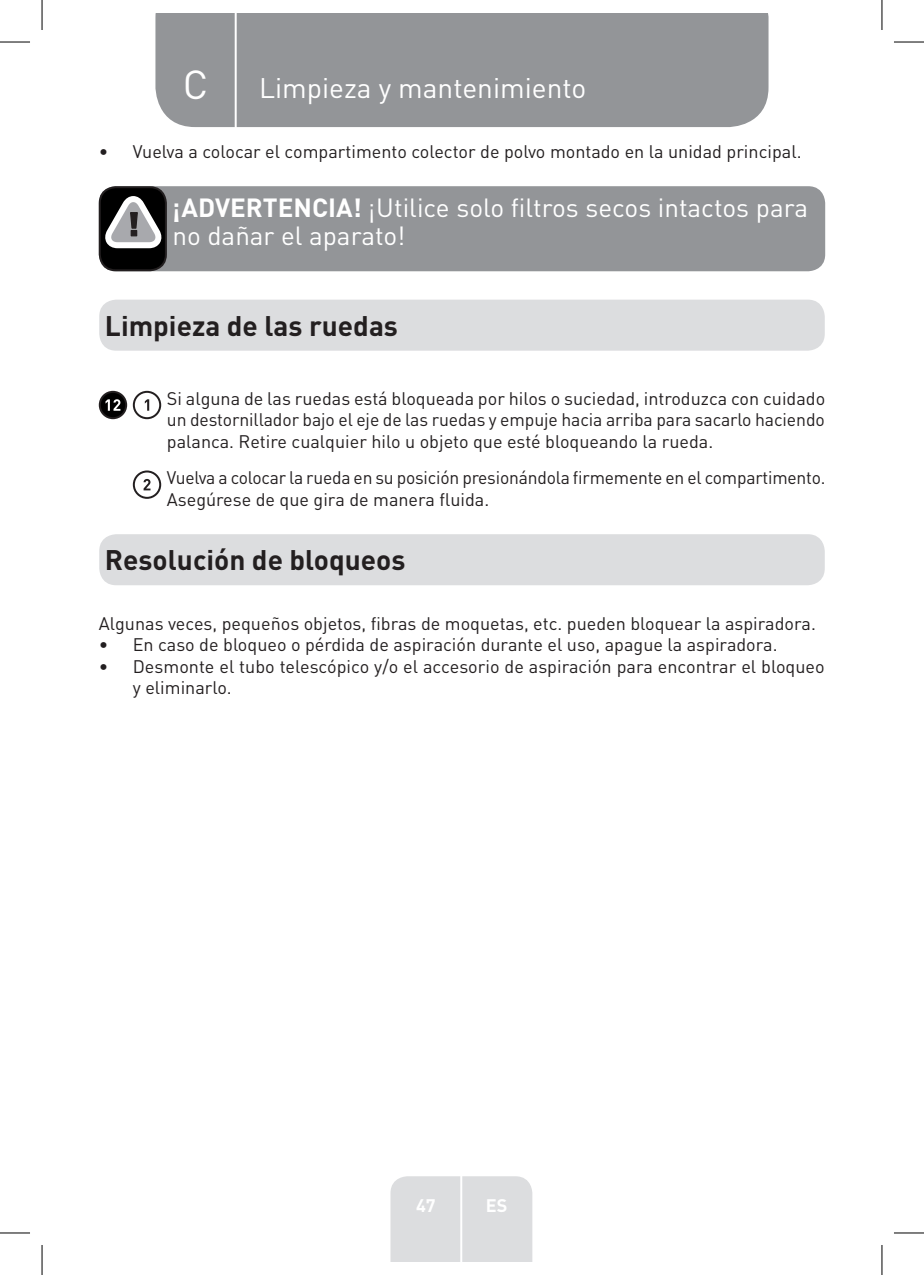
<style>
.page{position:relative;width:924px;height:1275px;background:#fff}
.page>*{position:absolute;margin:0;border:0;box-sizing:border-box;transform-origin:0 0}
.t1{font:40px "DIN Pro";color:#fff}
.Headline-01{font:700 28px "DIN Pro";color:#231f20}
.TitreGauche__gabarit{font:28px "DIN Pro";color:#fff}
.Large_Text__3_2_mm{font:26px/28px "DIN Pro";color:#fff}
.Body{font:18px/21.6px "DIN Pro";color:#231f20}
.t2{font:700 18px "DIN Pro";color:#fff}
.s1{font-weight:700}
</style>
<div class="page">
<div style="left:155px;top:14px;width:613px;height:113px;background:#939598"></div>
<div style="left:390px;top:1176px;width:142px;height:85px;background:#dcdddf"></div>
<hr style="left:460px;top:1153px;width:2px;height:108px;background:#fff">
<hr style="left:234px;top:14px;width:2px;height:116px;background:#fff">
<div style="left:99px;top:186px;width:725px;height:85px;background:#939598;border-radius:17px"></div>
<div style="left:100px;top:187px;width:66px;height:83px;background:#000;border-radius:16px"></div>
<div style="left:99px;top:186px;width:68px;height:85px;border:2px solid #231f20;border-radius:16px"></div>
<svg style="left:105px;top:196px;width:57px;height:52px"></svg>
<div style="left:99px;top:300px;width:725px;height:51px;background:#dcdddf;border-radius:17px"></div>
<div style="left:100px;top:392px;width:26px;height:26px;background:#000;border-radius:50%"></div>
<div style="left:99px;top:391px;width:28px;height:28px;border:2px solid #231f20;border-radius:50%"></div>
<svg style="left:105px;top:399px;width:15px;height:12px"></svg>
<div style="left:133px;top:391px;width:28px;height:28px;border:2px solid #231f20;border-radius:50%"></div>
<svg style="left:145px;top:399px;width:4px;height:12px"></svg>
<svg style="left:134px;top:471px;width:26px;height:27px"></svg>
<div style="left:133px;top:470px;width:28px;height:29px;border:2px solid #231f20;border-radius:50%"></div>
<svg style="left:143px;top:479px;width:7px;height:11px"></svg>
<div style="left:99px;top:534px;width:725px;height:51px;background:#dcdddf;border-radius:17px"></div>
<hr style="left:0;top:42px;width:30px;height:1px;background:#000">
<hr style="left:893px;top:42px;width:30px;height:1px;background:#000">
<hr style="left:0;top:1232px;width:30px;height:1px;background:#000">
<hr style="left:893px;top:1232px;width:30px;height:1px;background:#000">
<hr style="left:42px;top:0;width:1px;height:30px;background:#000">
<hr style="left:42px;top:1245px;width:1px;height:30px;background:#000">
<hr style="left:881px;top:0;width:1px;height:30px;background:#000">
<hr style="left:881px;top:1245px;width:1px;height:30px;background:#000">
<p class="t1" style="left:183px;top:57px;width:27px">C</p>
<p class="TitreGauche__gabarit" style="left:259px;top:69px;width:328px">Limpieza y mantenimiento</p>
<p class="Body" style="left:99px;top:140px;width:704px">• Vuelva a colocar el compartimento colector de polvo montado en la unidad principal.</p>
<p class="Large_Text__3_2_mm" style="left:172px;top:193px;width:636px"><span class="s1">¡ADVERTENCIA!</span> ¡Utilice solo filtros secos intactos para no dañar el aparato!</p>
<p class="Headline-01" style="left:105px;top:307px;width:294px">Limpieza de las ruedas</p>
<p class="Body" style="left:167px;top:386px;width:659px;text-align:justify">Si alguna de las ruedas está bloqueada por hilos o suciedad, introduzca con cuidado un destornillador bajo el eje de las ruedas y empuje hacia arriba para sacarlo haciendo palanca. Retire cualquier hilo u objeto que esté bloqueando la rueda.</p>
<p class="Body" style="left:167px;top:466px;width:659px">Vuelva a colocar la rueda en su posición presionándola firmemente en el compartimento.<br>Asegúrese de que gira de manera fluida.</p>
<p class="Headline-01" style="left:105px;top:541px;width:302px">Resolución de bloqueos</p>
<p class="Body" style="left:99px;top:611px;width:718px">Algunas veces, pequeños objetos, fibras de moquetas, etc. pueden bloquear la aspiradora.</p>
<p class="Body" style="left:99px;top:633px;width:680px">• En caso de bloqueo o pérdida de aspiración durante el uso, apague la aspiradora.</p>
<p class="Body" style="left:133px;top:654px;width:693px;text-indent:-34px">• Desmonte el tubo telescópico y/o el accesorio de aspiración para encontrar el bloqueo y eliminarlo.</p>
<p class="t2" style="left:416px;top:1192px;width:21px">47</p>
<p class="t2" style="left:485px;top:1192px;width:23px">ES</p>
</div>
